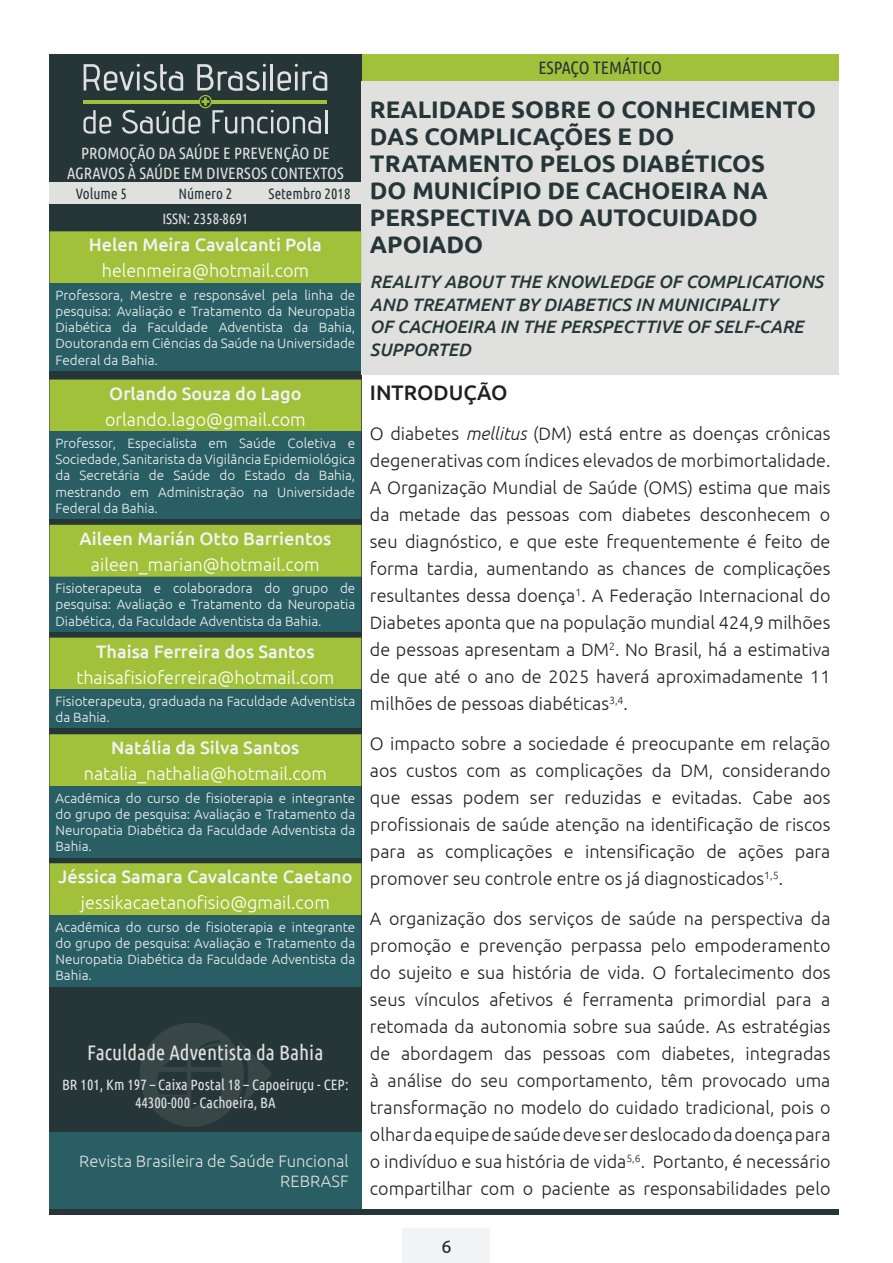
<style>
.page{position:relative;width:893px;height:1263px;background:#fff}
.page>*{position:absolute;margin:0;border:0;box-sizing:border-box;transform-origin:0 0}
.t1{font:700 24px/27px "Ubuntu";color:#263638}
.t2{font:21px "Ubuntu Condensed";color:#e0e1df}
.t3{font:500 21px "Ubuntu";color:#231f20}
.t4{font:300 18px/27px "Ubuntu";color:#231f20;text-align:justify}
.t5{font:300 18px "Ubuntu";color:#fff}
.t6{font:500 18px "Ubuntu";color:#f2f3f4}
.t7{font:italic 500 18px/22.5px "Ubuntu";color:#263638}
.t8{font:18px "Ubuntu Condensed";color:#263638}
.t9{font:18px "Ubuntu";color:#231f20}
.t10{font:16.5px/19.5px "Ubuntu Condensed";color:#e0e1df;text-align:center}
.t11{font:300 16.5px/19.8px "Ubuntu";color:#e0e1df;text-align:right}
.t12{font:15px/18px "Ubuntu Condensed";color:#e0e1df;text-align:center}
.t13{font:15px "Ubuntu Condensed";color:#263638}
.t14{font:300 13.5px/16.2px "Ubuntu";color:#f2f3f4;text-align:justify}
.s1{font-style:italic}
</style>
<div class="page">
<div style="left:49px;top:54px;width:312px;height:1161px;background:#263638"></div>
<div style="left:54px;top:1209px;width:785px;height:6px;background:#263638"></div>
<div style="left:361px;top:54px;width:478px;height:27px;background:#a2c13a"></div>
<div style="left:49px;top:183px;width:312px;height:21px;background:#e0e1df"></div>
<div style="left:49px;top:1132px;width:312px;height:77px;background:#285e64"></div>
<svg style="left:140px;top:1023px;width:131px;height:104px"></svg>
<svg style="left:83px;top:64px;width:244px;height:70px"></svg>
<div style="left:403px;top:1228px;width:87px;height:35px;background:#f2f3f4"></div>
<div style="left:361px;top:81px;width:478px;height:293px;background:#e0e1df"></div>
<div style="left:49px;top:231px;width:312px;height:52px;background:#a1c13a"></div>
<div style="left:49px;top:283px;width:312px;height:88px;background:#285e64"></div>
<div style="left:49px;top:380px;width:312px;height:51px;background:#a1c13a"></div>
<div style="left:49px;top:431px;width:312px;height:88px;background:#285e64"></div>
<div style="left:49px;top:525px;width:312px;height:52px;background:#a1c13a"></div>
<div style="left:49px;top:577px;width:312px;height:55px;background:#285e64"></div>
<div style="left:49px;top:638px;width:312px;height:51px;background:#a1c13a"></div>
<div style="left:49px;top:689px;width:312px;height:39px;background:#285e64"></div>
<div style="left:49px;top:734px;width:312px;height:52px;background:#a1c13a"></div>
<div style="left:49px;top:786px;width:312px;height:71px;background:#285e64"></div>
<div style="left:49px;top:863px;width:312px;height:52px;background:#a1c13a"></div>
<div style="left:49px;top:915px;width:312px;height:71px;background:#285e64"></div>
<p class="t10" style="left:67px;top:143px;width:278px">PROMOÇÃO DA SAÚDE E PREVENÇÃO DE<br>AGRAVOS À SAÚDE EM DIVERSOS CONTEXTOS</p>
<p class="t13" style="left:76px;top:185px;width:53px">Volume 5</p>
<p class="t13" style="left:178px;top:185px;width:56px">Número 2</p>
<p class="t13" style="left:268px;top:185px;width:84px">Setembro 2018</p>
<p class="t12" style="left:162px;top:209px;width:88px">ISSN: 2358-8691</p>
<p class="t6" style="left:89px;top:233px;width:235px">Helen Meira Cavalcanti Pola</p>
<p class="t5" style="left:102px;top:260px;width:209px">helenmeira@hotmail.com</p>
<p class="t14" style="left:55px;top:286px;width:301px">Professora, Mestre e responsável pela linha de pesquisa: Avaliação e Tratamento da Neuropatia Diabética da Faculdade Adventista da Bahia, Doutoranda em Ciências da Saúde na Universidade Federal da Bahia.</p>
<p class="t6" style="left:109px;top:382px;width:194px">Orlando Souza do Lago</p>
<p class="t5" style="left:105px;top:408px;width:202px">orlando.lago@gmail.com</p>
<p class="t14" style="left:55px;top:435px;width:301px">Professor, Especialista em Saúde Coletiva e Sociedade, Sanitarista da Vigilância Epidemiológica da Secretária de Saúde do Estado da Bahia, mestrando em Administração na Universidade Federal da Bahia.</p>
<p class="t6" style="left:79px;top:527px;width:253px">Aileen Marián Otto Barrientos</p>
<p class="t5" style="left:91px;top:553px;width:230px">aileen_marian@hotmail.com</p>
<p class="t14" style="left:55px;top:580px;width:301px">Fisioterapeuta e colaboradora do grupo de pesquisa: Avaliação e Tratamento da Neuropatia Diabética, da Faculdade Adventista da Bahia.</p>
<p class="t6" style="left:96px;top:640px;width:220px">Thaisa Ferreira dos Santos</p>
<p class="t5" style="left:76px;top:666px;width:259px">thaisafisioferreira@hotmail.com</p>
<p class="t14" style="left:55px;top:693px;width:301px">Fisioterapeuta, graduada na Faculdade Adventista da Bahia.</p>
<p class="t6" style="left:111px;top:736px;width:190px">Natália da Silva Santos</p>
<p class="t5" style="left:84px;top:763px;width:245px">natalia_nathalia@hotmail.com</p>
<p class="t14" style="left:55px;top:789px;width:301px">Acadêmica do curso de fisioterapia e integrante do grupo de pesquisa: Avaliação e Tratamento da Neuropatia Diabética da Faculdade Adventista da Bahia.</p>
<p class="t6" style="left:58px;top:865px;width:296px">Jéssica Samara Cavalcante Caetano</p>
<p class="t5" style="left:81px;top:892px;width:251px">jessikacaetanofisio@gmail.com</p>
<p class="t14" style="left:55px;top:918px;width:301px">Acadêmica do curso de fisioterapia e integrante do grupo de pesquisa: Avaliação e Tratamento da Neuropatia Diabética da Faculdade Adventista da Bahia.</p>
<p class="t2" style="left:87px;top:1039px;width:238px">Faculdade Adventista da Bahia</p>
<p class="t12" style="left:62px;top:1075px;width:288px">BR 101, Km 197 – Caixa Postal 18 – Capoeiruçu - CEP:<br>44300-000 - Cachoeira, BA</p>
<p class="t11" style="left:79px;top:1151px;width:271px">Revista Brasileira de Saúde Funcional<br>REBRASF</p>
<p class="t8" style="left:538px;top:57px;width:125px">ESPAÇO TEMÁTICO</p>
<p class="t1" style="left:370px;top:96px;width:448px">REALIDADE SOBRE O CONHECIMENTO<br>DAS COMPLICAÇÕES E DO<br>TRATAMENTO PELOS DIABÉTICOS<br>DO MUNICÍPIO DE CACHOEIRA NA<br>PERSPECTIVA DO AUTOCUIDADO<br>APOIADO</p>
<p class="t7" style="left:370px;top:270px;width:455px">REALITY ABOUT THE KNOWLEDGE OF COMPLICATIONS AND TREATMENT BY DIABETICS IN MUNICIPALITY<br>OF CACHOEIRA IN THE PERSPECTTIVE OF SELF-CARE SUPPORTED</p>
<p class="t3" style="left:370px;top:380px;width:139px">INTRODUÇÃO</p>
<p class="t4" style="left:370px;top:420px;width:462px">O diabetes <span class="s1">mellitus</span> (DM) está entre as doenças crônicas degenerativas com índices elevados de morbimortalidade.<br>A Organização Mundial de Saúde (OMS) estima que mais da metade das pessoas com diabetes desconhecem o seu diagnóstico, e que este frequentemente é feito de forma tardia, aumentando as chances de complicações resultantes dessa doença<sup>1</sup>. A Federação Internacional do Diabetes aponta que na população mundial 424,9 milhões de pessoas apresentam a DM<sup>2</sup>. No Brasil, há a estimativa de que até o ano de 2025 haverá aproximadamente 11 milhões de pessoas diabéticas<sup>3,4</sup>.</p>
<p class="t4" style="left:370px;top:730px;width:462px">O impacto sobre a sociedade é preocupante em relação aos custos com as complicações da DM, considerando que essas podem ser reduzidas e evitadas. Cabe aos profissionais de saúde atenção na identificação de riscos para as complicações e intensificação de ações para promover seu controle entre os já diagnosticados<sup>1,5</sup>.</p>
<p class="t4" style="left:370px;top:904px;width:462px">A organização dos serviços de saúde na perspectiva da promoção e prevenção perpassa pelo empoderamento do sujeito e sua história de vida. O fortalecimento dos seus vínculos afetivos é ferramenta primordial para a retomada da autonomia sobre sua saúde. As estratégias de abordagem das pessoas com diabetes, integradas à análise do seu comportamento, têm provocado uma transformação no modelo do cuidado tradicional, pois o olhar da equipe de saúde deve ser deslocado da doença para o indivíduo e sua história de vida<sup>5,6</sup>. Portanto, é necessário compartilhar com o paciente as responsabilidades pelo</p>
<p class="t9" style="left:441px;top:1235px;width:12px">6</p>
</div>
